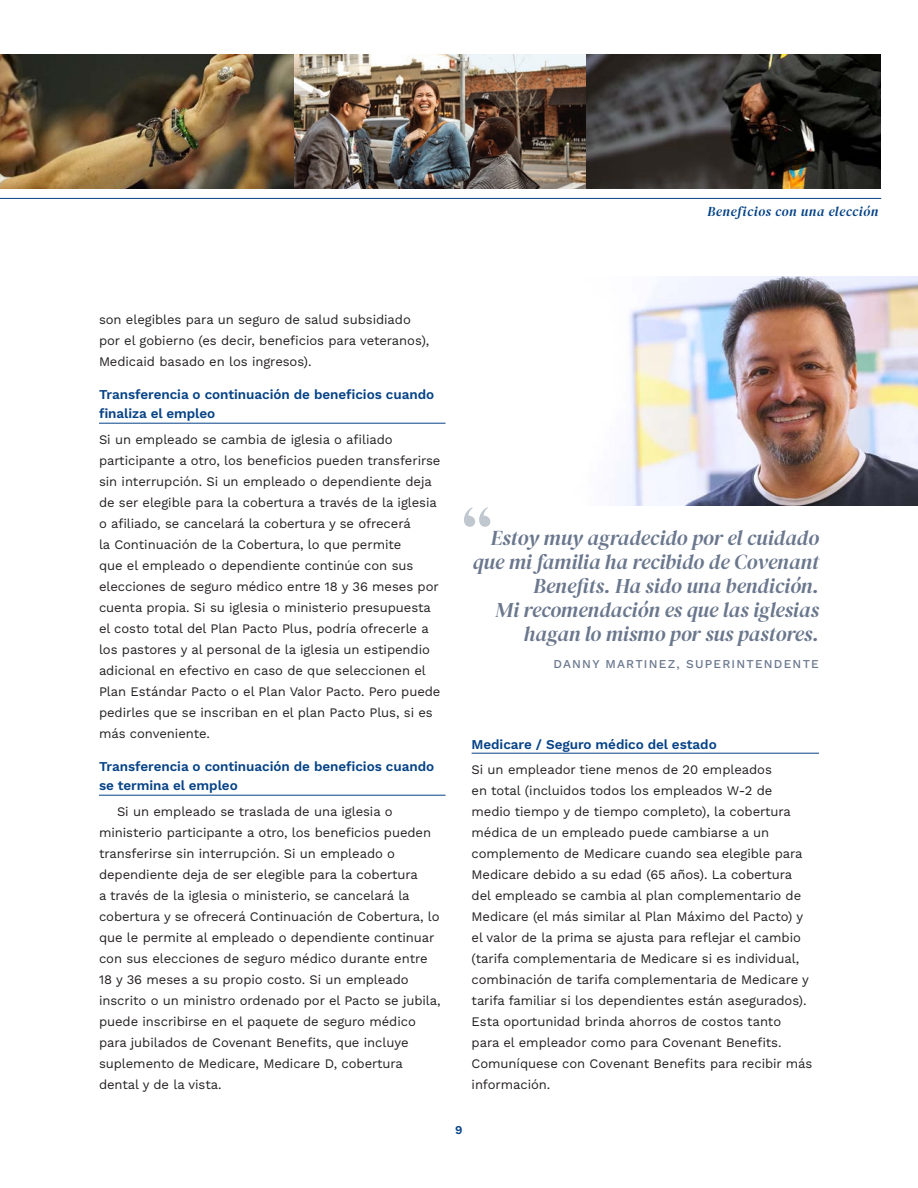
<style>
.page{position:relative;width:918px;height:1188px;background:#fff}
.page>*{position:absolute;margin:0;border:0;box-sizing:border-box;transform-origin:0 0}
.Chart{font:72px "DM Serif Display";color:#c0c7cf}
.Chart-2{font:italic 21px/24px "DM Serif Display";letter-spacing:-.005em;color:#6a778d;text-align:right}
.Chart-Heading{font:600 13.5px/19.5px "Work Sans";letter-spacing:-.005em;color:#054286}
.t1{font:italic 13.5px "DM Serif Display";letter-spacing:.04em;color:#054286}
.Body-1st_prgh_No_indent{font:13.05px/21px "Work Sans";letter-spacing:-.005em;color:#231f20}
.Body-Indent{font:13.05px/21px "Work Sans";letter-spacing:-.005em;color:#231f20}
.Chart-3{font:500 12px "Work Sans";letter-spacing:.1em;color:#6a778d}
.t2{font:600 12px "Work Sans";color:#054286}
</style>
<div class="page">
<hr style="left:99px;top:423px;width:347px;height:1px;background:#054286">
<hr style="left:99px;top:795px;width:347px;height:1px;background:#054286">
<img style="left:616px;top:276px;width:302px;height:230px">
<hr style="left:0;top:198px;width:881px;height:1px;background:#054286">
<img style="left:0;top:55px;width:881px;height:134px">
<hr style="left:472px;top:753px;width:347px;height:1px;background:#054286">
<p class="t1" style="left:707px;top:204px;width:172px">Beneficios con una elección</p>
<p class="Body-Indent" style="left:99px;top:309px;width:332px">son elegibles para un seguro de salud subsidiado por el gobierno (es decir, beneficios para veteranos),<br>Medicaid basado en los ingresos).</p>
<p class="Chart-Heading" style="left:99px;top:384px;width:337px">Transferencia o continuación de beneficios cuando finaliza el empleo</p>
<p class="Body-1st_prgh_No_indent" style="left:99px;top:429px;width:343px">Si un empleado se cambia de iglesia o afiliado participante a otro, los beneficios pueden transferirse sin interrupción. Si un empleado o dependiente deja de ser elegible para la cobertura a través de la iglesia o afiliado, se cancelará la cobertura y se ofrecerá<br>la Continuación de la Cobertura, lo que permite<br>que el empleado o dependiente continúe con sus elecciones de seguro médico entre 18 y 36 meses por cuenta propia. Si su iglesia o ministerio presupuesta el costo total del Plan Pacto Plus, podría ofrecerle a los pastores y al personal de la iglesia un estipendio adicional en efectivo en caso de que seleccionen el Plan Estándar Pacto o el Plan Valor Pacto. Pero puede pedirles que se inscriban en el plan Pacto Plus, si es más conveniente.</p>
<p class="Chart-Heading" style="left:99px;top:756px;width:337px">Transferencia o continuación de beneficios cuando se termina el empleo</p>
<p class="Body-Indent" style="left:99px;top:801px;width:343px;text-indent:18px">Si un empleado se traslada de una iglesia o ministerio participante a otro, los beneficios pueden transferirse sin interrupción. Si un empleado o dependiente deja de ser elegible para la cobertura<br>a través de la iglesia o ministerio, se cancelará la cobertura y se ofrecerá Continuación de Cobertura, lo que le permite al empleado o dependiente continuar con sus elecciones de seguro médico durante entre 18 y 36 meses a su propio costo. Si un empleado inscrito o un ministro ordenado por el Pacto se jubila, puede inscribirse en el paquete de seguro médico para jubilados de Covenant Benefits, que incluye suplemento de Medicare, Medicare D, cobertura dental y de la vista.</p>
<p class="Chart" style="left:462px;top:494px;width:32px">“</p>
<p class="Chart-2" style="left:472px;top:527px;width:348px">Estoy muy agradecido por el cuidado que mi familia ha recibido de Covenant Benefits. Ha sido una bendición.<br>Mi recomendación es que las iglesias hagan lo mismo por sus pastores.</p>
<p class="Chart-3" style="left:554px;top:655px;width:267px">DANNY MARTINEZ, SUPERINTENDENTE</p>
<p class="Chart-Heading" style="left:472px;top:734px;width:247px">Medicare / Seguro médico del estado</p>
<p class="Body-1st_prgh_No_indent" style="left:472px;top:759px;width:342px">Si un empleador tiene menos de 20 empleados<br>en total (incluidos todos los empleados W-2 de medio tiempo y de tiempo completo), la cobertura médica de un empleado puede cambiarse a un complemento de Medicare cuando sea elegible para Medicare debido a su edad (65 años). La cobertura del empleado se cambia al plan complementario de Medicare (el más similar al Plan Máximo del Pacto) y el valor de la prima se ajusta para reflejar el cambio (tarifa complementaria de Medicare si es individual, combinación de tarifa complementaria de Medicare y tarifa familiar si los dependientes están asegurados).<br>Esta oportunidad brinda ahorros de costos tanto<br>para el empleador como para Covenant Benefits.<br>Comuníquese con Covenant Benefits para recibir más información.</p>
<p class="t2" style="left:455px;top:1121px;width:9px">9</p>
</div>
